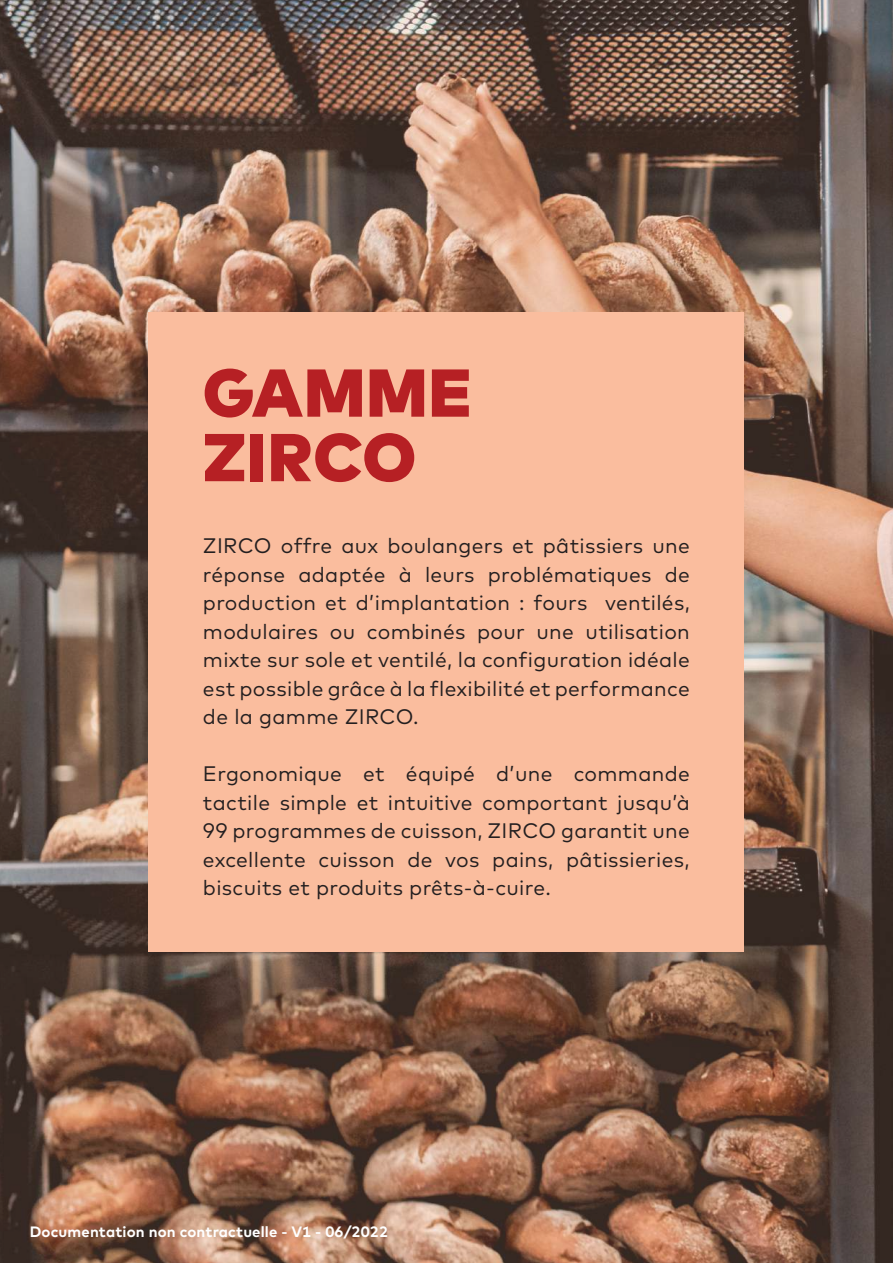
<style>
.page{position:relative;width:893px;height:1263px;background:#fff}
.page>*{position:absolute;margin:0;border:0;box-sizing:border-box;transform-origin:0 0}
.t1{font:900 67.5px/64.5px "Mark";letter-spacing:.015em;color:#b62024}
.t2{font:21px/28.5px "Mark Pro";letter-spacing:.015em;color:#231f20;text-align:justify}
.t3{font:700 15px "Mark";letter-spacing:.01em;color:#fff}
</style>
<div class="page">
<img style="left:0;top:0;width:893px;height:1263px">
<div style="left:149px;top:312px;width:595px;height:639px;background:#fabd9e"></div>
<h1 class="t1" style="left:203px;top:359px;width:270px">GAMME<br>ZIRCO</h1>
<p class="t2" style="left:203px;top:530px;width:488px">ZIRCO offre aux boulangers et pâtissiers une réponse adaptée à leurs problématiques de production et d’implantation : fours ventilés, modulaires ou combinés pour une utilisation mixte sur sole et ventilé, la configuration idéale est possible grâce à la flexibilité et performance de la gamme ZIRCO.</p>
<p class="t2" style="left:203px;top:758px;width:488px">Ergonomique et équipé d’une commande tactile simple et intuitive comportant jusqu’à 99 programmes de cuisson, ZIRCO garantit une excellente cuisson de vos pains, pâtissieries, biscuits et produits prêts-à-cuire.</p>
<p class="t3" style="left:30px;top:1221px;width:360px">Documentation non contractuelle - V1 - 06/2022</p>
</div>
